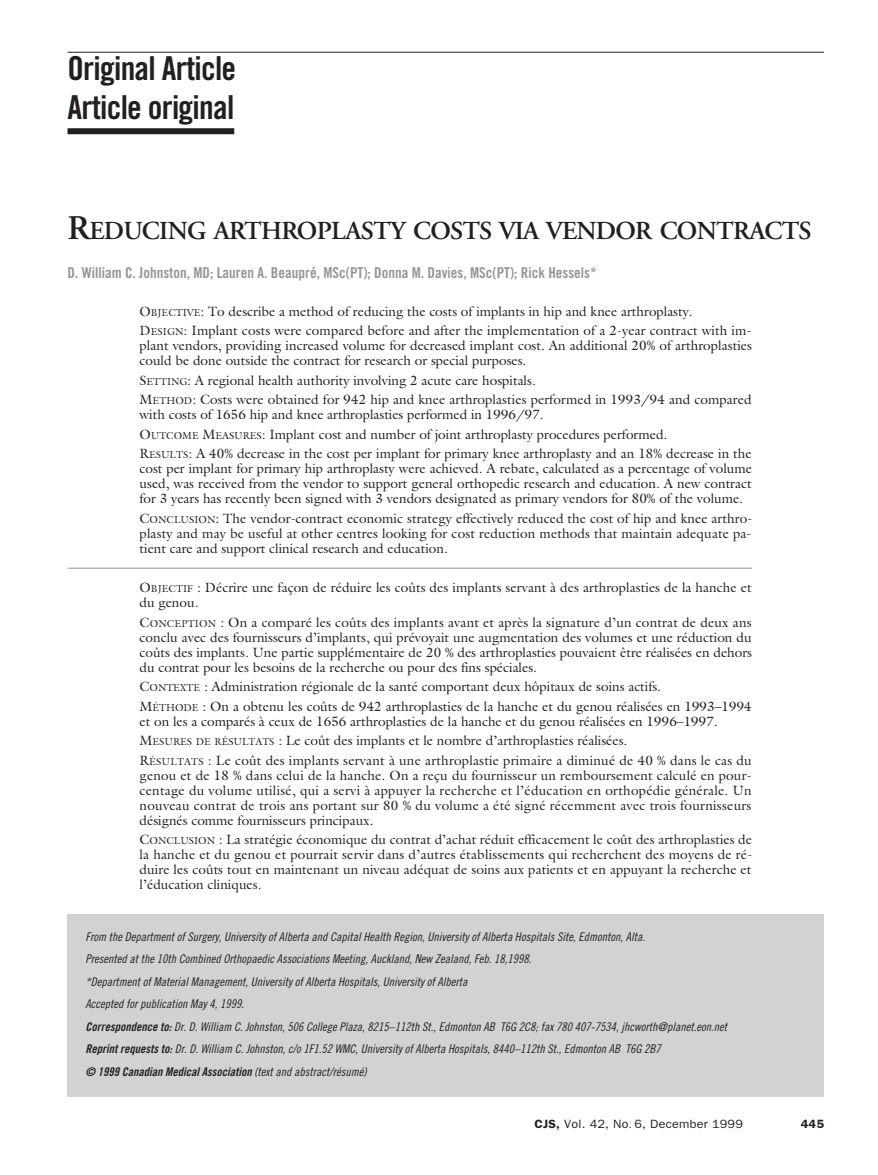
<style>
.page{position:relative;width:878px;height:1175px;background:#fff}
.page>*{position:absolute;margin:0;border:0;box-sizing:border-box;transform-origin:0 0}
.t1{font:33px/39.6px "Trade Gothic Bold Cond Twenty";letter-spacing:-.02em;color:#231f20}
.t2{font:600 25.8px "Adobe Garamond";letter-spacing:-.025em;color:#231f20}
.t3{font:15px "Trade Gothic Bold Cond Twenty";color:#939598}
.t4{font:13.5px/15px "Galliard";color:#231f20}
.t5{font:12px/22.5px "Trade Gothic Cond Eighteen Obl";color:#231f20}
.t6{font:12px "Trade Gothic Bold Cond Twenty Obl";color:#231f20}
.t7{font:12px "Franklin Gothic";letter-spacing:.02em;color:#231f20;scale:1.05 1}
.t8{font:600 12px "Franklin Gothic";color:#231f20;scale:1.05 1}
.s1{font-size:34.5px}
.s2{font-size:10.2px}
.s3{font-family:"Trade Gothic Bold Cond Twenty Obl"}
.s4{font-family:"Trade Gothic Cond Eighteen Obl"}
.s5{font-weight:600}
.s6{font-size:9px}
</style>
<div class="page">
<hr style="left:68px;top:52px;width:756px;height:1px;background:#231f20">
<div style="left:68px;top:128px;width:166px;height:6px;background:#231f20"></div>
<div style="left:68px;top:913px;width:756px;height:183px;background:#d1d2d4"></div>
<hr style="left:68px;top:568px;width:684px;height:1px;background:#939598">
<h1 class="t1" style="left:68px;top:51px;width:170px">Original Article<br>Article original</h1>
<h2 class="t2" style="left:68px;top:221px;width:745px"><span class="s1">R</span>EDUCING ARTHROPLASTY COSTS VIA VENDOR CONTRACTS</h2>
<p class="t3" style="left:68px;top:267px;width:530px">D. William C. Johnston, MD; Lauren A. Beaupré, MSc(PT); Donna M. Davies, MSc(PT); Rick Hessels*</p>
<p class="t4" style="left:140px;top:301px;width:613px;line-height:19.5px">O<span class="s2">BJECTIVE</span>: To describe a method of reducing the costs of implants in hip and knee arthroplasty.<br>D<span class="s2">ESIGN</span>: Implant costs were compared before and after the implementation of a 2-year contract with im-</p>
<p class="t4" style="left:139px;top:338px;width:614px">plant vendors, providing increased volume for decreased implant cost. An additional 20% of arthroplasties could be done outside the contract for research or special purposes.</p>
<p class="t4" style="left:139px;top:370px;width:613px;line-height:19.5px">S<span class="s2">ETTING</span>: A regional health authority involving 2 acute care hospitals.<br>M<span class="s2">ETHOD</span>: Costs were obtained for 942 hip and knee arthroplasties performed in 1993/94 and compared</p>
<p class="t4" style="left:139px;top:405px;width:613px;line-height:19.5px">with costs of 1656 hip and knee arthroplasties performed in 1996/97.<br>O<span class="s2">UTCOME</span> M<span class="s2">EASURES</span>: Implant cost and number of joint arthroplasty procedures performed.<br>R<span class="s2">ESULTS</span>: A 40% decrease in the cost per implant for primary knee arthroplasty and an 18% decrease in the</p>
<p class="t4" style="left:139px;top:461px;width:614px;text-align:justify">cost per implant for primary hip arthroplasty were achieved. A rebate, calculated as a percentage of volume used, was received from the vendor to support general orthopedic research and education. A new contract for 3 years has recently been signed with 3 vendors designated as primary vendors for 80% of the volume.</p>
<p class="t4" style="left:139px;top:511px;width:614px;text-align:justify">C<span class="s2">ONCLUSION</span>: The vendor-contract economic strategy effectively reduced the cost of hip and knee arthro&shy;plasty and may be useful at other centres looking for cost reduction methods that maintain adequate pa&shy;tient care and support clinical research and education.</p>
<p class="t4" style="left:139px;top:580px;width:613px">O<span class="s2">BJECTIF</span> : Décrire une façon de réduire les coûts des implants servant à des arthroplasties de la hanche et du genou.</p>
<p class="t4" style="left:139px;top:614px;width:614px;text-align:justify">C<span class="s2">ONCEPTION</span> : On a comparé les coûts des implants avant et après la signature d’un contrat de deux ans conclu avec des fournisseurs d’implants, qui prévoyait une augmentation des volumes et une réduction du coûts des implants. Une partie supplémentaire de 20 % des arthroplasties pouvaient être réalisées en dehors du contrat pour les besoins de la recherche ou pour des fins spéciales.</p>
<p class="t4" style="left:140px;top:676px;width:613px;line-height:19.5px">C<span class="s2">ONTEXTE</span> : Administration régionale de la santé comportant deux hôpitaux de soins actifs.<br>M<span class="s2">ÉTHODE</span> : On a obtenu les coûts de 942 arthroplasties de la hanche et du genou réalisées en 1993–1994</p>
<p class="t4" style="left:139px;top:711px;width:613px;line-height:19.5px">et on les a comparés à ceux de 1656 arthroplasties de la hanche et du genou réalisées en 1996–1997.<br>M<span class="s2">ESURES DE RÉSULTATS</span> : Le coût des implants et le nombre d’arthroplasties réalisées.<br>R<span class="s2">ÉSULTATS</span> : Le coût des implants servant à une arthroplastie primaire a diminué de 40 % dans le cas du</p>
<p class="t4" style="left:139px;top:767px;width:613px;text-align:justify">genou et de 18 % dans celui de la hanche. On a reçu du fournisseur un remboursement calculé en pour&shy;centage du volume utilisé, qui a servi à appuyer la recherche et l’éducation en orthopédie générale. Un nouveau contrat de trois ans portant sur 80 % du volume a été signé récemment avec trois fournisseurs désignés comme fournisseurs principaux.</p>
<p class="t4" style="left:139px;top:832px;width:614px;text-align:justify">C<span class="s2">ONCLUSION</span> : La stratégie économique du contrat d’achat réduit efficacement le coût des arthroplasties de la hanche et du genou et pourrait servir dans d’autres établissements qui recherchent des moyens de ré&shy;duire les coûts tout en maintenant un niveau adéquat de soins aux patients et en appuyant la recherche et l’éducation cliniques.</p>
<p class="t5" style="left:85px;top:926px;width:643px">From the Department of Surgery, University of Alberta and Capital Health Region, University of Alberta Hospitals Site, Edmonton, Alta.<br>Presented at the 10th Combined Orthopaedic Associations Meeting, Auckland, New Zealand, Feb. 18,1998.<br>*Department of Material Management, University of Alberta Hospitals, University of Alberta<br>Accepted for publication May 4, 1999.<br><span class="s3">Correspondence to:</span> Dr. D. William C. Johnston, 506 College Plaza, 8215–112th St., Edmonton AB T6G 2C8; fax 780 407-7534, jhcworth@planet.eon.net <span class="s3">Reprint requests to:</span> Dr. D. William C. Johnston, c/o 1F1.52 WMC, University of Alberta Hospitals, 8440–112th St., Edmonton AB T6G 2B7</p>
<p class="t6" style="left:85px;top:1067px;width:283px">© 1999 Canadian Medical Association <span class="s4">(text and abstract/résumé)</span></p>
<p class="t7" style="left:534px;top:1116px;width:200px"><span class="s5">CJS,</span> Vol. 42, No<span class="s6">.</span> 6, December 1999</p>
<p class="t8" style="left:800px;top:1116px;width:24px">445</p>
</div>
